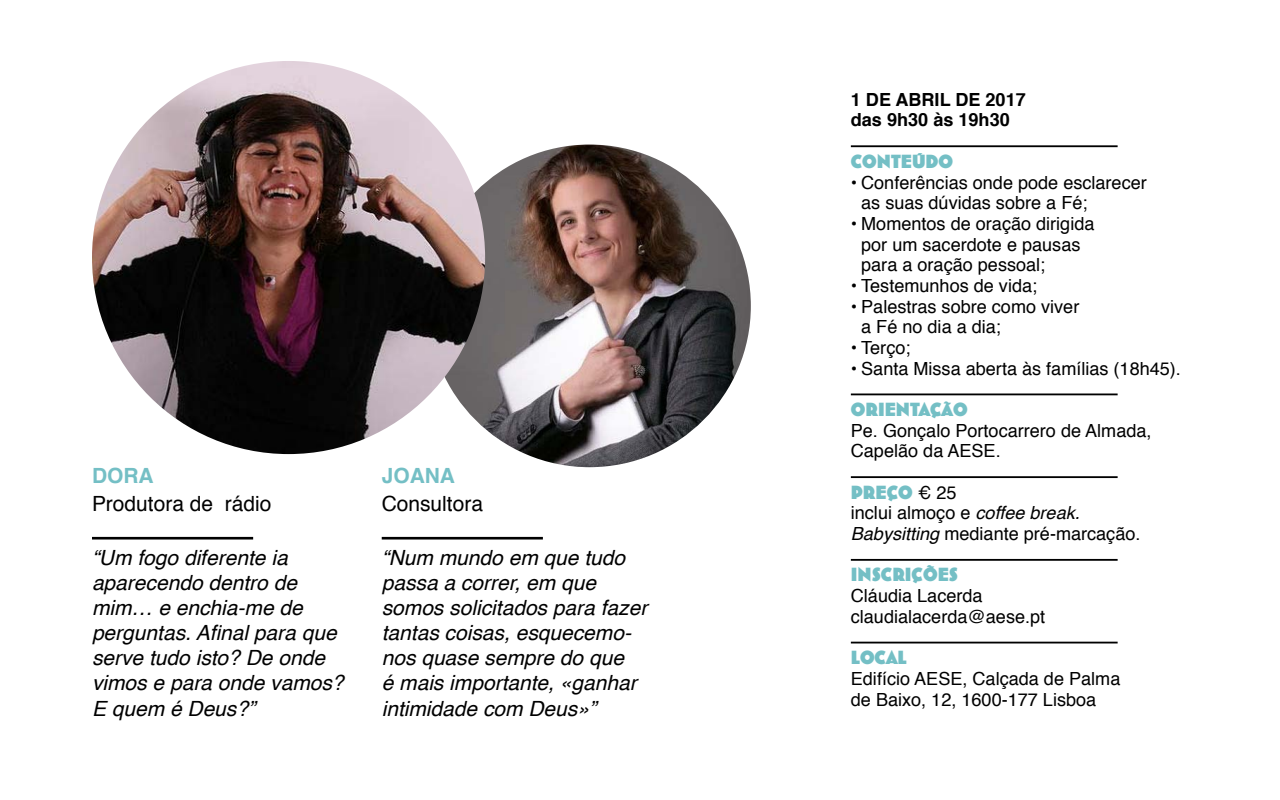
<style>
.page{position:relative;width:1280px;height:800px;background:#fff}
.page>*{position:absolute;margin:0;border:0;box-sizing:border-box;transform-origin:0 0}
.t1{font:italic 21px/25.2px "Helvetica";color:#000}
.t2{font:21px "Helvetica";color:#000}
.t3{font:700 21px "Helvetica";color:#74bfc5}
.t4{font:18.1px/20.7px "Helvetica";color:#000}
.t5{font:18.1px "Bovine Poster";color:#74bfc5}
.t6{font:700 18.1px "Helvetica";color:#000}
.s1{font-family:"Helvetica";color:#000}
.s2{font-style:italic}
</style>
<div class="page">
<hr style="left:851px;top:145px;width:267px;height:2px;background:#000">
<hr style="left:851px;top:394px;width:267px;height:1px;background:#000">
<hr style="left:851px;top:476px;width:267px;height:2px;background:#000">
<hr style="left:851px;top:559px;width:267px;height:2px;background:#000">
<hr style="left:851px;top:642px;width:267px;height:1px;background:#000">
<img style="left:428px;top:145px;width:323px;height:322px;border-radius:161px">
<img style="left:92px;top:61px;width:393px;height:393px;border-radius:197px">
<hr style="left:382px;top:537px;width:161px;height:3px;background:#000">
<hr style="left:92px;top:537px;width:161px;height:3px;background:#000">
<p class="t3" style="left:92px;top:459px;width:63px">DORA</p>
<p class="t2" style="left:92px;top:488px;width:181px">Produtora de rádio</p>
<p class="t1" style="left:92px;top:545px;width:253px">“Um fogo diferente ia aparecendo dentro de mim… e enchia-me de perguntas. Afinal para que serve tudo isto? De onde vimos e para onde vamos?<br>E quem é Deus?”</p>
<p class="t3" style="left:382px;top:459px;width:75px">JOANA</p>
<p class="t2" style="left:382px;top:488px;width:103px">Consultora</p>
<p class="t1" style="left:382px;top:545px;width:267px">“Num mundo em que tudo passa a correr, em que somos solicitados para fazer tantas coisas, esquecemo&shy;nos quase sempre do que<br>é mais importante, «ganhar intimidade com Deus»”</p>
<p class="t6" style="left:851px;top:85px;width:176px">1 DE ABRIL DE 2017</p>
<p class="t6" style="left:851px;top:106px;width:160px">das 9h30 às 19h30</p>
<p class="t5" style="left:851px;top:152px;width:104px">CONTEÚDO</p>
<p class="t4" style="left:861px;top:172px;width:287px;text-indent:-10px">• Conferências onde pode esclarecer as suas dúvidas sobre a Fé;</p>
<p class="t4" style="left:861px;top:214px;width:235px;text-indent:-10px">• Momentos de oração dirigida por um sacerdote e pausas para a oração pessoal;</p>
<p class="t4" style="left:851px;top:276px;width:188px">• Testemunhos de vida;</p>
<p class="t4" style="left:861px;top:296px;width:220px;text-indent:-10px">• Palestras sobre como viver a Fé no dia a dia;</p>
<p class="t4" style="left:851px;top:338px;width:61px">• Terço;</p>
<p class="t4" style="left:851px;top:359px;width:332px">• Santa Missa aberta às famílias (18h45).</p>
<p class="t5" style="left:851px;top:400px;width:118px">ORIENTAÇÃO</p>
<p class="t4" style="left:851px;top:421px;width:302px">Pe. Gonçalo Portocarrero de Almada,<br>Capelão da AESE.</p>
<p class="t5" style="left:851px;top:483px;width:107px">PREÇO <span class="s1">€ 25</span></p>
<p class="t4" style="left:851px;top:503px;width:230px">inclui almoço e <span class="s2">coffee break.</span></p>
<p class="t4" style="left:851px;top:524px;width:291px"><span class="s2">Babysitting</span> mediante pré-marcação.</p>
<p class="t5" style="left:851px;top:565px;width:109px">INSCRIÇÕES</p>
<p class="t4" style="left:851px;top:586px;width:133px">Cláudia Lacerda</p>
<p class="t4" style="left:851px;top:607px;width:196px">claudialacerda@aese.pt</p>
<p class="t5" style="left:851px;top:648px;width:57px">LOCAL</p>
<p class="t4" style="left:851px;top:669px;width:271px">Edifício AESE, Calçada de Palma de Baixo, 12, 1600-177 Lisboa</p>
</div>
